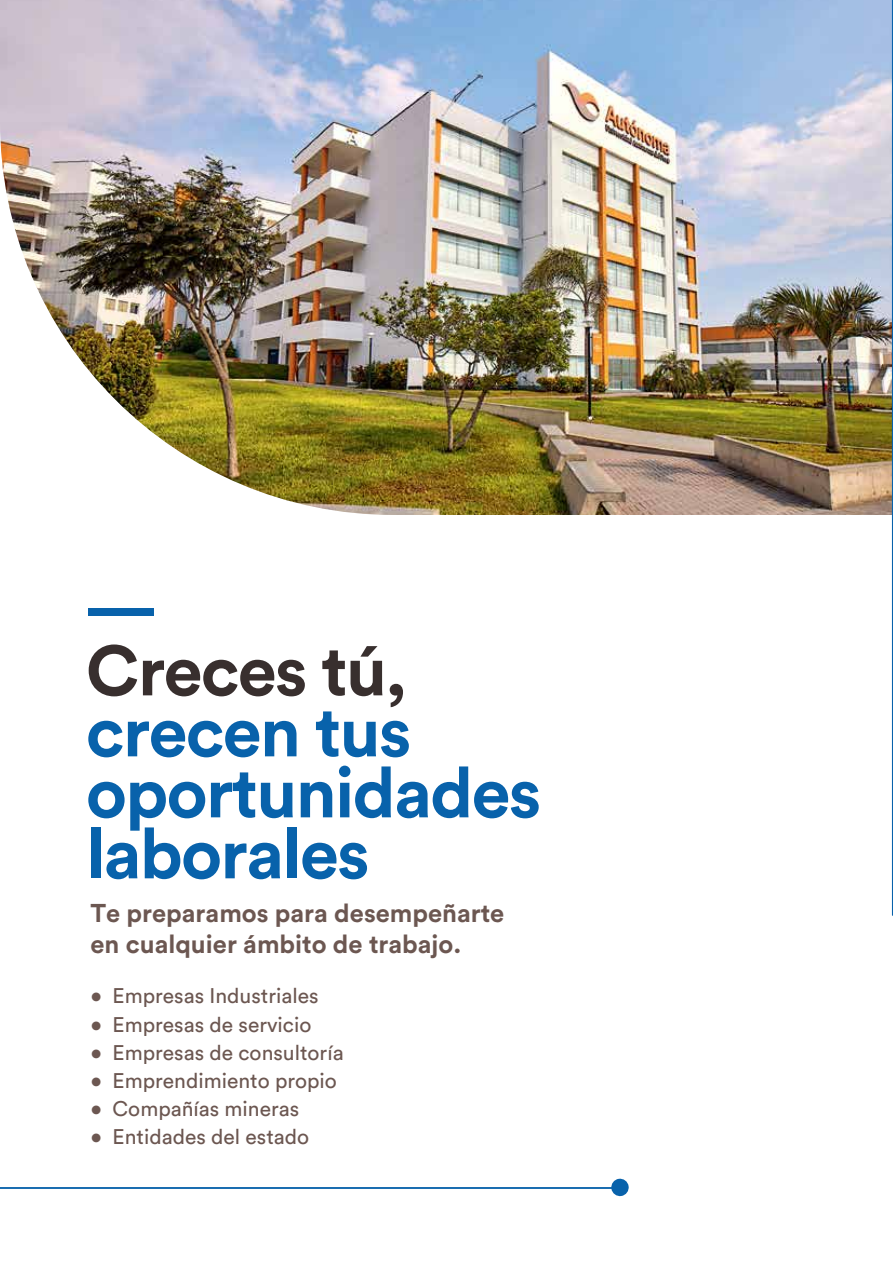
<style>
.page{position:relative;width:893px;height:1263px;background:#fff}
.page>*{position:absolute;margin:0;border:0;box-sizing:border-box;transform-origin:0 0}
.t1{font:700 70.2px/61.1px "Circular Std";letter-spacing:-.025em;color:#0862ab}
.t2{font:700 70.2px "Circular Std";letter-spacing:-.025em;color:#382f2e}
.t3{font:700 25.5px/30.6px "Circular Std";color:#6c5751}
.t4{font:21px "Circular Std";color:#6c5751}
</style>
<div class="page">
<div style="left:88px;top:608px;width:66px;height:8px;background:#0862ab"></div>
<img style="left:0;top:0;width:892px;height:515px">
<svg style="left:892px;top:0;width:1px;height:916px"></svg>
<hr style="left:0;top:1187px;width:619px;height:2px;background:#0862ab">
<svg style="left:611px;top:1178px;width:18px;height:19px"></svg>
<h1 class="t2" style="left:86px;top:625px;width:323px">Creces tú,</h1>
<h1 class="t1" style="left:86px;top:700px;width:457px">crecen tus oportunidades laborales</h1>
<p class="t3" style="left:90px;top:897px;width:415px">Te preparamos para desempeñarte en cualquier ámbito de trabajo.</p>
<p class="t4" style="left:90px;top:983px;width:230px">• Empresas Industriales</p>
<p class="t4" style="left:90px;top:1011px;width:222px">• Empresas de servicio</p>
<p class="t4" style="left:90px;top:1040px;width:255px">• Empresas de consultoría</p>
<p class="t4" style="left:90px;top:1068px;width:248px">• Emprendimiento propio</p>
<p class="t4" style="left:90px;top:1096px;width:210px">• Compañías mineras</p>
<p class="t4" style="left:90px;top:1124px;width:220px">• Entidades del estado</p>
</div>
